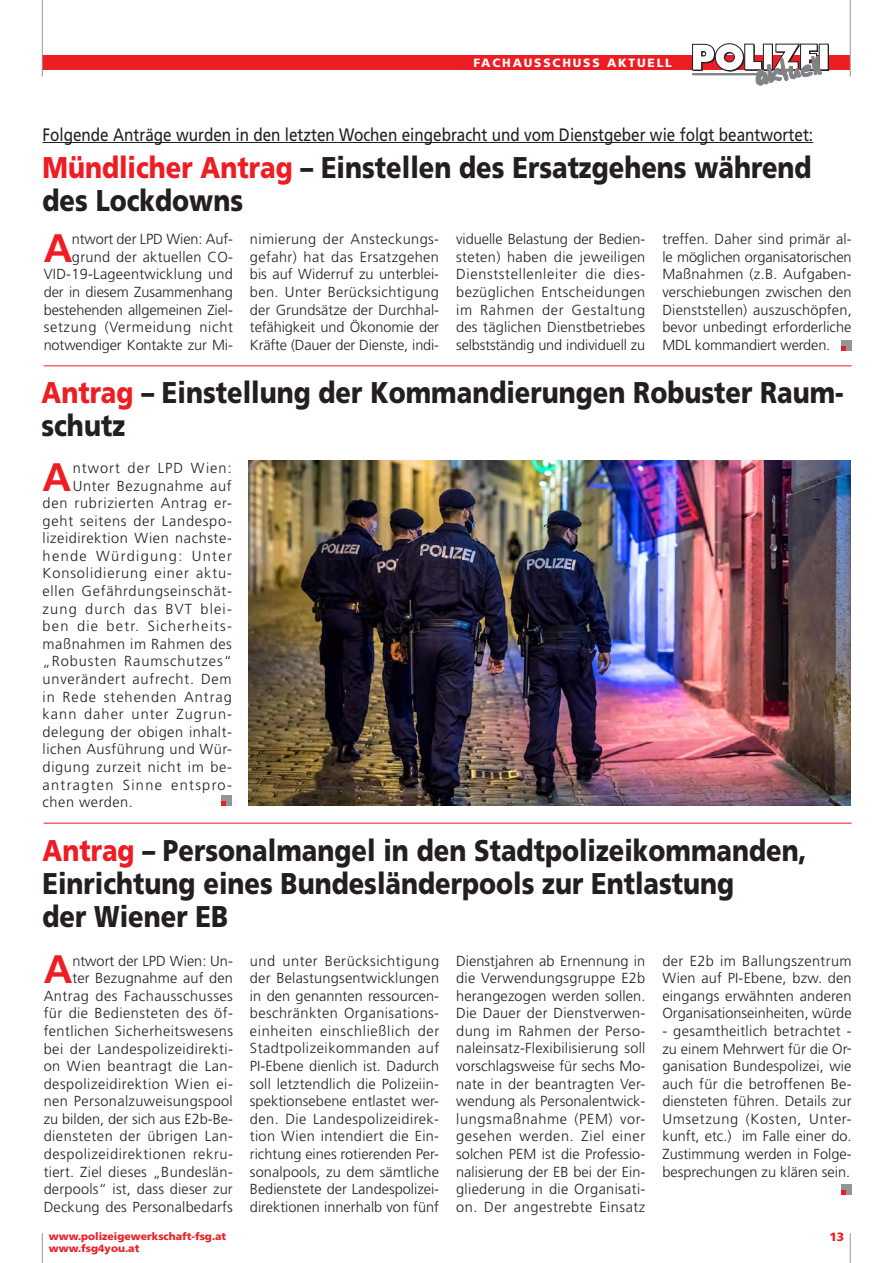
<style>
.page{position:relative;width:893px;height:1263px;background:#fff}
.page>*{position:absolute;margin:0;border:0;box-sizing:border-box;transform-origin:0 0}
.t1{font:700 39.75px "Frutiger";color:#ee1d23}
.t2{font:900 30px/33px "Frutiger";color:#231f20;scale:.85 1}
.t3{font:18px "Frutiger";color:#231f20;scale:.85 1}
.t4{font:300 14.55px/17.5px "Frutiger";letter-spacing:.03em;color:#231f20;text-align:justify}
.t5{font:300 14.55px/17.5px "Frutiger";letter-spacing:-.005em;color:#231f20;text-align:right}
.t6{font:300 14.55px "Frutiger";letter-spacing:.05em;color:#231f20}
.t7{font:300 14.55px "Frutiger";letter-spacing:.07em;color:#231f20}
.t8{font:300 14.55px "Frutiger";letter-spacing:.08em;color:#231f20}
.t9{font:300 14.55px "Frutiger";letter-spacing:.09em;color:#231f20}
.t10{font:300 14.55px "Frutiger";letter-spacing:.06em;color:#231f20}
.t11{font:300 14.55px "Frutiger";letter-spacing:.055em;color:#231f20}
.t12{font:300 14.55px "Frutiger";letter-spacing:.065em;color:#231f20}
.t13{font:900 12px "Frutiger";letter-spacing:.15em;color:#fff}
.t14{font:900 12px "Frutiger";color:#ee1d23}
.t15{font:900 10.5px "Frutiger";color:#ee1d23}
.s1{color:#ee1d23}
</style>
<div class="page">
<div style="left:42px;top:55px;width:808px;height:15px;background:#ee1d23"></div>
<hr style="left:42px;top:0;width:1px;height:77px;background:#939598">
<hr style="left:850px;top:0;width:1px;height:77px;background:#939598">
<hr style="left:42px;top:1233px;width:1px;height:30px;background:#939598">
<hr style="left:850px;top:1233px;width:1px;height:30px;background:#939598">
<div style="left:820px;top:45px;width:9px;height:26px;background:#231f20"></div>
<div style="left:819px;top:44px;width:9px;height:26px;background:#fff"></div>
<svg style="left:692px;top:43px;width:130px;height:42px"></svg>
<hr style="left:43px;top:142px;width:770px;height:1px;background:#231f20">
<div style="left:841px;top:340px;width:11px;height:10px;background:#939598"></div>
<svg style="left:841px;top:346px;width:5px;height:4px"></svg>
<div style="left:841px;top:1184px;width:11px;height:11px;background:#939598"></div>
<svg style="left:841px;top:1190px;width:5px;height:5px"></svg>
<hr style="left:44px;top:365px;width:808px;height:1px;background:#ee1d23">
<hr style="left:44px;top:823px;width:808px;height:1px;background:#ee1d23">
<img style="left:248px;top:461px;width:602px;height:344px">
<div style="left:222px;top:795px;width:10px;height:11px;background:#939598"></div>
<svg style="left:222px;top:801px;width:4px;height:5px"></svg>
<p class="t13" style="left:473px;top:56px;width:200px">FACHAUSSCHUSS AKTUELL</p>
<p class="t3" style="left:43px;top:124px;width:908px">Folgende Anträge wurden in den letzten Wochen eingebracht und vom Dienstgeber wie folgt beantwortet:</p>
<h2 class="t2" style="left:43px;top:151px;width:906px"><span class="s1">Mündlicher Antrag</span> – Einstellen des Ersatzgehens während des Lockdowns</h2>
<p class="t5" style="left:44px;top:231px;width:191px">ntwort der LPD Wien: Auf&shy;grund der aktuellen CO-<br>VID-19-Lageentwicklung und der in diesem Zusammenhang bestehenden allgemeinen Ziel&shy;setzung (Vermeidung nicht notwendiger Kontakte zur Mi-</p>
<p class="t4" style="left:250px;top:231px;width:191px">nimierung der Ansteckungs&shy;gefahr) hat das Ersatzgehen bis auf Widerruf zu unterblei&shy;ben. Unter Berücksichtigung der Grundsätze der Durchhal&shy;tefähigkeit und Ökonomie der Kräfte (Dauer der Dienste, indi-</p>
<p class="t4" style="left:456px;top:231px;width:191px">viduelle Belastung der Bedien&shy;steten) haben die jeweiligen Dienststellenleiter die dies&shy;bezüglichen Entscheidungen im Rahmen der Gestaltung des täglichen Dienstbetriebes selbstständig und individuell zu</p>
<p class="t4" style="left:662px;top:231px;width:191px">treffen. Daher sind primär al&shy;le möglichen organisatorischen Maßnahmen (z.B. Aufgaben&shy;verschiebungen zwischen den Dienststellen) auszuschöpfen, bevor unbedingt erforderliche MDL kommandiert werden.</p>
<h1 class="t1" style="left:44px;top:225px;width:30px">A</h1>
<h2 class="t2" style="left:41px;top:376px;width:945px"><span class="s1">Antrag</span> – Einstellung der Kommandierungen Robuster Raum&shy;schutz</h2>
<h1 class="t1" style="left:43px;top:453px;width:30px">A</h1>
<p class="t7" style="left:73px;top:460px;width:161px">ntwort der LPD Wien:</p>
<p class="t4" style="left:73px;top:477px;width:161px">Unter Bezugnahme auf</p>
<p class="t6" style="left:43px;top:495px;width:191px">den rubrizierten Antrag er-</p>
<p class="t6" style="left:43px;top:512px;width:191px">geht seitens der Landespo-</p>
<p class="t4" style="left:43px;top:530px;width:191px">lizeidirektion Wien nachste-</p>
<p class="t9" style="left:43px;top:548px;width:191px">hende Würdigung: Unter</p>
<p class="t10" style="left:43px;top:565px;width:191px">Konsolidierung einer aktu-</p>
<p class="t6" style="left:43px;top:583px;width:191px">ellen Gefährdungseinschät-</p>
<p class="t8" style="left:43px;top:600px;width:191px">zung durch das BVT blei-</p>
<p class="t8" style="left:43px;top:618px;width:191px">ben die betr. Sicherheits-</p>
<p class="t4" style="left:43px;top:635px;width:191px">maßnahmen im Rahmen des</p>
<p class="t12" style="left:43px;top:653px;width:191px">„Robusten Raumschutzes“</p>
<p class="t11" style="left:43px;top:671px;width:191px">unverändert aufrecht. Dem</p>
<p class="t7" style="left:43px;top:688px;width:191px">in Rede stehenden Antrag</p>
<p class="t7" style="left:43px;top:706px;width:191px">kann daher unter Zugrun-</p>
<p class="t4" style="left:43px;top:723px;width:191px">delegung der obigen inhalt-</p>
<p class="t4" style="left:43px;top:741px;width:191px">lichen Ausführung und Wür-</p>
<p class="t4" style="left:43px;top:758px;width:191px">digung zurzeit nicht im be-</p>
<p class="t9" style="left:43px;top:776px;width:191px">antragten Sinne entspro-</p>
<p class="t4" style="left:43px;top:794px;width:92px">chen werden.</p>
<h2 class="t2" style="left:43px;top:834px;width:900px"><span class="s1">Antrag</span> – Personalmangel in den Stadtpolizeikommanden,<br>Einrichtung eines Bundesländerpools zur Entlastung<br>der Wiener EB</h2>
<p class="t4" style="left:44px;top:952px;width:191px;text-align:right">ntwort der LPD Wien: Un-<br>ter Bezugnahme auf den<br>Antrag des Fachausschusses für die Bediensteten des öf&shy;fentlichen Sicherheitswesens bei der Landespolizeidirekti&shy;on Wien beantragt die Lan&shy;despolizeidirektion Wien ei&shy;nen Personalzuweisungspool zu bilden, der sich aus E2b-Be&shy;diensteten der übrigen Lan&shy;despolizeidirektionen rekru&shy;tiert. Ziel dieses „Bundeslän&shy;derpools“ ist, dass dieser zur<br>Deckung des Personalbedarfs</p>
<p class="t4" style="left:250px;top:952px;width:191px">und unter Berücksichtigung der Belastungsentwicklungen in den genannten ressourcen&shy;beschränkten Organisations&shy;einheiten einschließlich der Stadtpolizeikommanden auf PI-Ebene dienlich ist. Dadurch soll letztendlich die Polizeiin&shy;spektionsebene entlastet wer&shy;den. Die Landespolizeidirek&shy;tion Wien intendiert die Ein&shy;richtung eines rotierenden Per&shy;sonalpools, zu dem sämtliche Bedienstete der Landespolizei&shy;direktionen innerhalb von fünf</p>
<p class="t4" style="left:456px;top:952px;width:191px">Dienstjahren ab Ernennung in die Verwendungsgruppe E2b herangezogen werden sollen.<br>Die Dauer der Dienstverwen&shy;dung im Rahmen der Perso&shy;naleinsatz-Flexibilisierung soll vorschlagsweise für sechs Mo&shy;nate in der beantragten Ver&shy;wendung als Personalentwick&shy;lungsmaßnahme (PEM) vor&shy;gesehen werden. Ziel einer solchen PEM ist die Professio&shy;nalisierung der EB bei der Ein&shy;gliederung in die Organisati&shy;on. Der angestrebte Einsatz</p>
<p class="t4" style="left:662px;top:952px;width:191px">der E2b im Ballungszentrum Wien auf PI-Ebene, bzw. den eingangs erwähnten anderen Organisationseinheiten, würde</p>
<h1 class="t1" style="left:44px;top:946px;width:30px">A</h1>
<p class="t4" style="left:662px;top:1022px;width:191px">- gesamtheitlich betrachtet - zu einem Mehrwert für die Or&shy;ganisation Bundespolizei, wie auch für die betroffenen Be&shy;diensteten führen. Details zur Umsetzung (Kosten, Unter&shy;kunft, etc.) im Falle einer do.<br>Zustimmung werden in Folge&shy;besprechungen zu klären sein.</p>
<p class="t15" style="left:49px;top:1230px;width:179px">www.polizeigewerkschaft-fsg.at</p>
<p class="t14" style="left:829px;top:1230px;width:16px">13</p>
<p class="t15" style="left:49px;top:1242px;width:92px">www.fsg4you.at</p>
</div>
